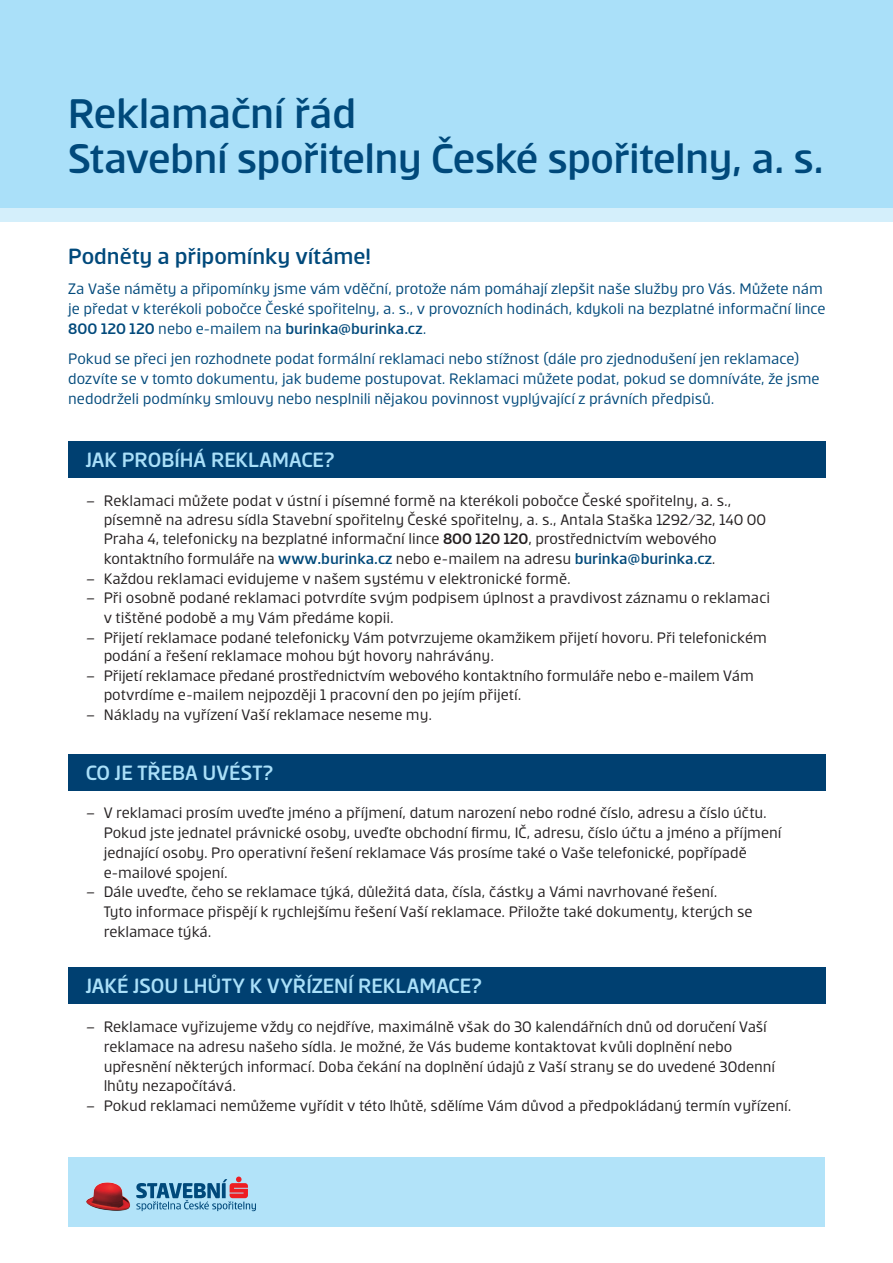
<style>
.page{position:relative;width:893px;height:1263px;background:#fff}
.page>*{position:absolute;margin:0;border:0;box-sizing:border-box;transform-origin:0 0}
.t1{font:500 45px "Erste";letter-spacing:-.015em;color:#00497b}
.t2{font:500 24px "Erste";letter-spacing:-.005em;color:#00497b}
.t3{font:500 22.5px "Erste";color:#aae0f9}
.t4{font:16.5px/19.8px "Erste";color:#231f20}
.t5{font:16.5px/19.8px "Erste";letter-spacing:-.005em;color:#00497b}
.s1{font-weight:500}
.s2{font-weight:500;color:#00497a}
</style>
<div class="page">
<div style="left:0;top:0;width:893px;height:221px;background:#d4effb"></div>
<div style="left:68px;top:1157px;width:757px;height:69px;background:#b2e3f9"></div>
<svg style="left:136px;top:1176px;width:120px;height:35px"></svg>
<img style="left:86px;top:1182px;width:45px;height:29px">
<div style="left:0;top:0;width:893px;height:208px;background:#aae0f9"></div>
<div style="left:68px;top:441px;width:757px;height:37px;background:#004071"></div>
<div style="left:68px;top:753px;width:757px;height:37px;background:#004071"></div>
<div style="left:68px;top:967px;width:757px;height:37px;background:#004071"></div>
<p class="t1" style="left:68px;top:90px;width:290px">Reklamační řád</p>
<p class="t1" style="left:68px;top:135px;width:757px">Stavební spořitelny České spořitelny, a. s.</p>
<p class="t2" style="left:68px;top:244px;width:304px">Podněty a připomínky vítáme!</p>
<p class="t5" style="left:68px;top:279px;width:759px">Za Vaše náměty a připomínky jsme vám vděční, protože nám pomáhají zlepšit naše služby pro Vás. Můžete nám je předat v kterékoli pobočce České spořitelny, a. s., v provozních hodinách, kdykoli na bezplatné informační lince<br><span class="s1">800 120 120</span> nebo e-mailem na <span class="s1">burinka@burinka.cz</span>.</p>
<p class="t5" style="left:68px;top:349px;width:753px">Pokud se přeci jen rozhodnete podat formální reklamaci nebo stížnost (dále pro zjednodušení jen reklamace) dozvíte se v tomto dokumentu, jak budeme postupovat. Reklamaci můžete podat, pokud se domníváte, že jsme nedodrželi podmínky smlouvy nebo nesplnili nějakou povinnost vyplývající z právních předpisů.</p>
<p class="t3" style="left:86px;top:448px;width:251px">JAK PROBÍHÁ REKLAMACE?</p>
<p class="t4" style="left:104px;top:490px;width:664px;line-height:19.4px;text-indent:-18px">– Reklamaci můžete podat v ústní i písemné formě na kterékoli pobočce České spořitelny, a. s., písemně na adresu sídla Stavební spořitelny České spořitelny, a. s., Antala Staška 1292/32, 140 00<br>Praha 4, telefonicky na bezplatné informační lince <span class="s1">800 120 120</span>, prostřednictvím webového kontaktního formuláře na <span class="s2">www.burinka.cz</span> nebo e-mailem na adresu <span class="s2">burinka@burinka.cz</span>.</p>
<p class="t4" style="left:86px;top:568px;width:487px">– Každou reklamaci evidujeme v našem systému v elektronické formě.</p>
<p class="t4" style="left:104px;top:588px;width:668px;text-indent:-18px">– Při osobně podané reklamaci potvrdíte svým podpisem úplnost a pravdivost záznamu o reklamaci v tištěné podobě a my Vám předáme kopii.</p>
<p class="t4" style="left:104px;top:628px;width:665px;line-height:18.5px;text-indent:-18px">– Přijetí reklamace podané telefonicky Vám potvrzujeme okamžikem přijetí hovoru. Při telefonickém podání a řešení reklamace mohou být hovory nahrávány.</p>
<p class="t4" style="left:104px;top:666px;width:652px;line-height:18.5px;text-indent:-18px">– Přijetí reklamace předané prostřednictvím webového kontaktního formuláře nebo e-mailem Vám potvrdíme e-mailem nejpozději 1 pracovní den po jejím přijetí.</p>
<p class="t4" style="left:86px;top:704px;width:348px">– Náklady na vyřízení Vaší reklamace neseme my.</p>
<p class="t3" style="left:86px;top:761px;width:189px">CO JE TŘEBA UVÉST?</p>
<p class="t4" style="left:104px;top:803px;width:679px;text-indent:-18px">– V reklamaci prosím uveďte jméno a příjmení, datum narození nebo rodné číslo, adresu a číslo účtu.<br>Pokud jste jednatel právnické osoby, uveďte obchodní firmu, IČ, adresu, číslo účtu a jméno a příjmení jednající osoby. Pro operativní řešení reklamace Vás prosíme také o Vaše telefonické, popřípadě e-mailové spojení.</p>
<p class="t4" style="left:86px;top:882px;width:633px">– Dále uveďte, čeho se reklamace týká, důležitá data, čísla, částky a Vámi navrhované řešení.</p>
<p class="t4" style="left:104px;top:902px;width:650px">Tyto informace přispějí k rychlejšímu řešení Vaší reklamace. Přiložte také dokumenty, kterých se reklamace týká.</p>
<p class="t3" style="left:86px;top:974px;width:398px">JAKÉ JSOU LHŮTY K VYŘÍZENÍ REKLAMACE?</p>
<p class="t4" style="left:86px;top:1016px;width:683px">– Reklamace vyřizujeme vždy co nejdříve, maximálně však do 30 kalendářních dnů od doručení Vaší</p>
<p class="t4" style="left:104px;top:1036px;width:673px">reklamace na adresu našeho sídla. Je možné, že Vás budeme kontaktovat kvůli doplnění nebo upřesnění některých informací. Doba čekání na doplnění údajů z Vaší strany se do uvedené 30denní lhůty nezapočítává.</p>
<p class="t4" style="left:86px;top:1096px;width:707px">– Pokud reklamaci nemůžeme vyřídit v této lhůtě, sdělíme Vám důvod a předpokládaný termín vyřízení.</p>
</div>
